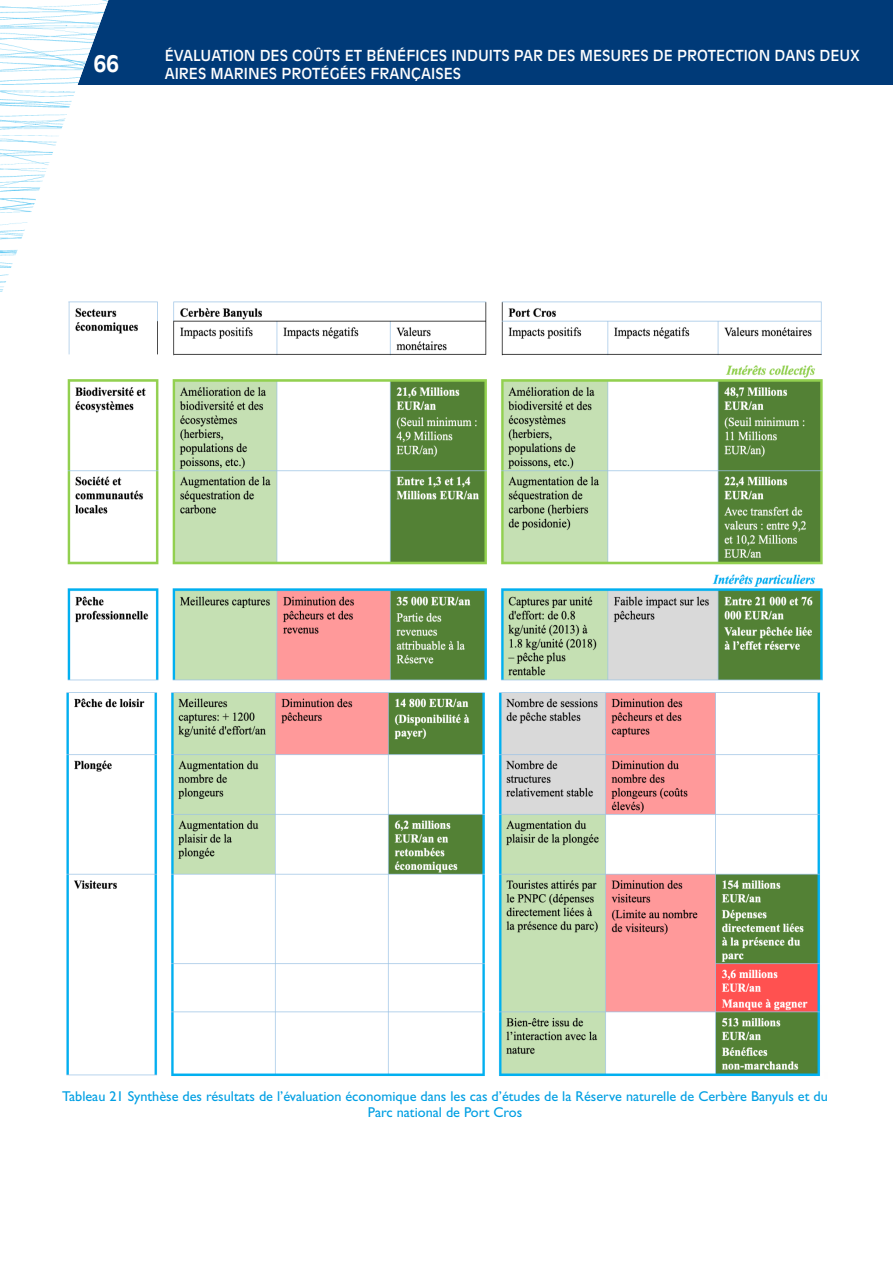
<style>
.page{position:relative;width:893px;height:1263px;background:#fff}
.page>*{position:absolute;margin:0;border:0;box-sizing:border-box;transform-origin:0 0}
.t1{font:700 22.5px "Antique Olive Std";color:#fff}
.t2{font:15px/18px "Antique Olive Std";color:#fff}
.t3{font:14.25px/16.5px "Gill Sans Std";color:#009fe3;text-align:center}
</style>
<div class="page">
<div style="left:43px;top:0;width:850px;height:85px;background:#003a78"></div>
<img style="left:0;top:0;width:109px;height:292px">
<img style="left:67px;top:301px;width:756px;height:380px">
<img style="left:66px;top:692px;width:754px;height:384px">
<h1 class="t1" style="left:94px;top:50px;width:27px">66</h1>
<p class="t2" style="left:165px;top:46px;width:696px">ÉVALUATION DES COÛTS ET BÉNÉFICES INDUITS PAR DES MESURES DE PROTECTION DANS DEUX<br>AIRES MARINES PROTÉGÉES FRANÇAISES</p>
<p class="t3" style="left:62px;top:1088px;width:767px">Tableau 21 Synthèse des résultats de l’évaluation économique dans les cas d’études de la Réserve naturelle de Cerbère Banyuls et du<br>Parc national de Port Cros</p>
</div>
